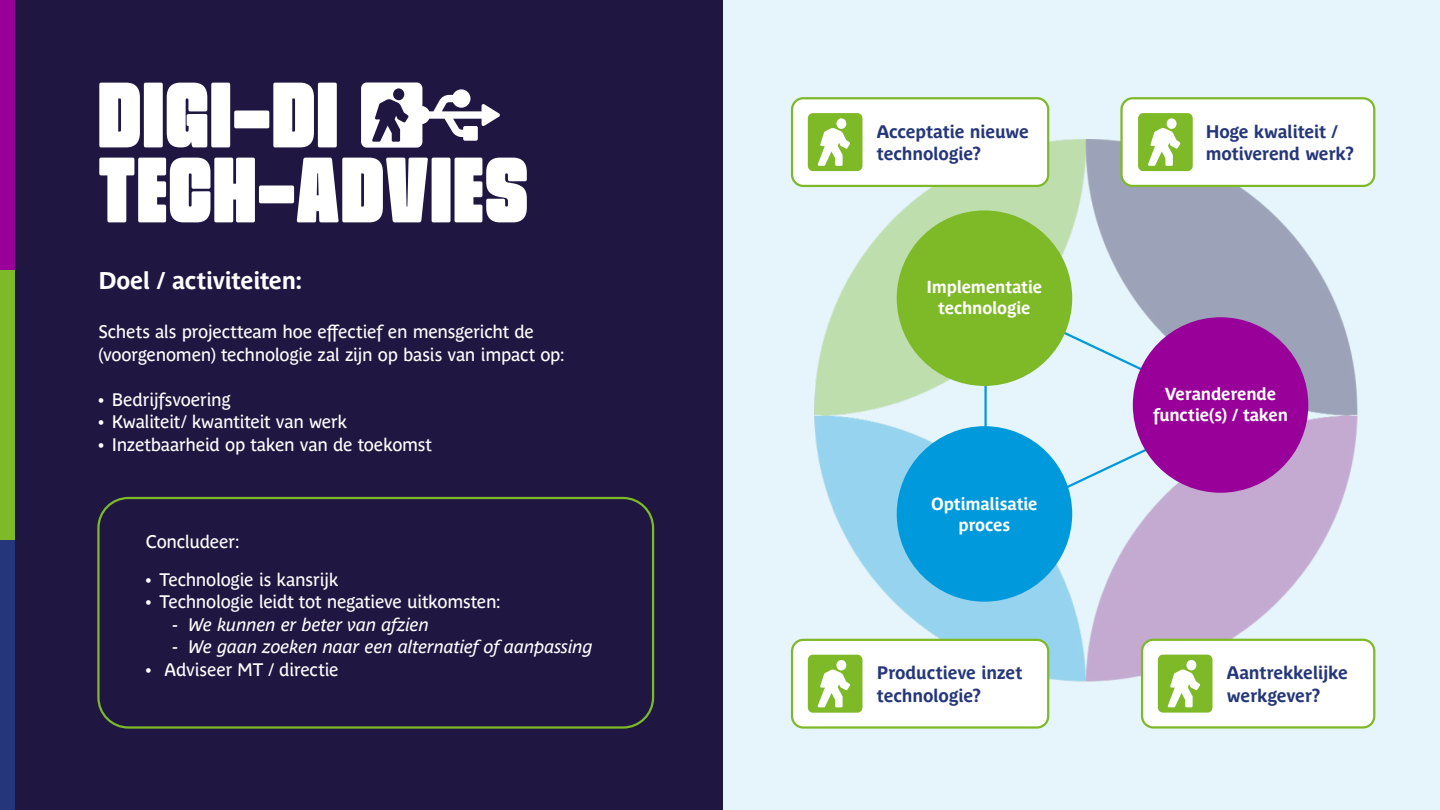
<style>
.page{position:relative;width:1440px;height:810px;background:#fff}
.page>*{position:absolute;margin:0;border:0;box-sizing:border-box;transform-origin:0 0}
.t1{font:700 24px "Parisine Plus Std";letter-spacing:-.02em;color:#fff}
.t2{font:18px/22.5px "Parisine Plus Std";letter-spacing:-.02em;color:#fff}
.t3{font:700 18px/22.5px "Parisine Plus Std";letter-spacing:-.02em;color:#25377a}
.t4{font:italic 18px "Parisine Plus Std";letter-spacing:-.01em;color:#fff}
.t5{font:700 17.25px/21px "Parisine Plus Std";letter-spacing:-.015em;color:#fff;text-align:center}
</style>
<div class="page">
<div style="left:0;top:0;width:724px;height:810px;background:#1f1742"></div>
<div style="left:724px;top:0;width:716px;height:810px;background:#e6f5fb"></div>
<img style="left:814px;top:139px;width:544px;height:542px">
<div style="left:0;top:0;width:15px;height:270px;background:#909"></div>
<div style="left:0;top:270px;width:15px;height:270px;background:#7eb928"></div>
<div style="left:0;top:540px;width:15px;height:270px;background:#25377a"></div>
<svg style="left:975px;top:289px;width:258px;height:240px"></svg>
<hr style="left:984px;top:298px;width:3px;height:171px;background:#0099dc">
<div style="left:1133px;top:317px;width:175px;height:176px;background:#909;border-radius:50%"></div>
<div style="left:897px;top:210px;width:175px;height:176px;background:#7eb928;border-radius:50%"></div>
<div style="left:897px;top:426px;width:175px;height:176px;background:#0099dc;border-radius:50%"></div>
<div style="left:97px;top:497px;width:557px;height:232px;border:2px solid #7eb928;border-radius:30px"></div>
<svg style="left:361px;top:82px;width:139px;height:66px"></svg>
<div style="left:792px;top:98px;width:256px;height:88px;background:#fff;border-radius:11px"></div>
<div style="left:791px;top:97px;width:258px;height:90px;border:2px solid #7eb928;border-radius:11px"></div>
<svg style="left:808px;top:113px;width:54px;height:58px"></svg>
<div style="left:792px;top:640px;width:256px;height:88px;background:#fff;border-radius:11px"></div>
<div style="left:791px;top:639px;width:258px;height:90px;border:2px solid #7eb928;border-radius:11px"></div>
<svg style="left:808px;top:655px;width:54px;height:58px"></svg>
<div style="left:1142px;top:640px;width:232px;height:87px;background:#fff;border-radius:11px"></div>
<div style="left:1141px;top:639px;width:234px;height:90px;border:2px solid #7eb928;border-radius:11px"></div>
<svg style="left:1158px;top:655px;width:55px;height:58px"></svg>
<div style="left:1122px;top:98px;width:252px;height:88px;background:#fff;border-radius:11px"></div>
<div style="left:1120px;top:97px;width:255px;height:90px;border:2px solid #7eb928;border-radius:11px"></div>
<svg style="left:1138px;top:113px;width:55px;height:58px"></svg>
<h1 class="t1" style="left:98px;top:266px;width:205px">Doel / activiteiten:</h1>
<p class="t2" style="left:98px;top:321px;width:468px">Schets als projectteam hoe effectief en mensgericht de (voorgenomen) technologie zal zijn op basis van impact op:</p>
<p class="t2" style="left:98px;top:388px;width:134px">• Bedrijfsvoering</p>
<p class="t2" style="left:98px;top:411px;width:250px">• Kwaliteit/ kwantiteit van werk</p>
<p class="t2" style="left:98px;top:433px;width:335px">• Inzetbaarheid op taken van de toekomst</p>
<p class="t2" style="left:146px;top:531px;width:95px">Concludeer:</p>
<p class="t2" style="left:146px;top:568px;width:194px">• Technologie is kansrijk</p>
<p class="t2" style="left:146px;top:591px;width:357px">• Technologie leidt tot negatieve uitkomsten:</p>
<p class="t4" style="left:173px;top:614px;width:258px">- We kunnen er beter van afzien</p>
<p class="t4" style="left:173px;top:637px;width:421px">- We gaan zoeken naar een alternatief of aanpassing</p>
<p class="t2" style="left:146px;top:658px;width:194px">• Adviseer MT / directie</p>
<p class="t3" style="left:877px;top:120px;width:154px">Acceptatie nieuwe technologie?</p>
<p class="t5" style="left:926px;top:276px;width:117px">Implementatie technologie</p>
<p class="t5" style="left:931px;top:493px;width:108px">Optimalisatie proces</p>
<p class="t3" style="left:1206px;top:120px;width:150px">Hoge kwaliteit / motiverend werk?</p>
<p class="t5" style="left:1153px;top:383px;width:137px">Veranderende functie(s) / taken</p>
<p class="t3" style="left:877px;top:661px;width:147px">Productieve inzet technologie?</p>
<p class="t3" style="left:1227px;top:661px;width:123px">Aantrekkelijke werkgever?</p>
</div>
